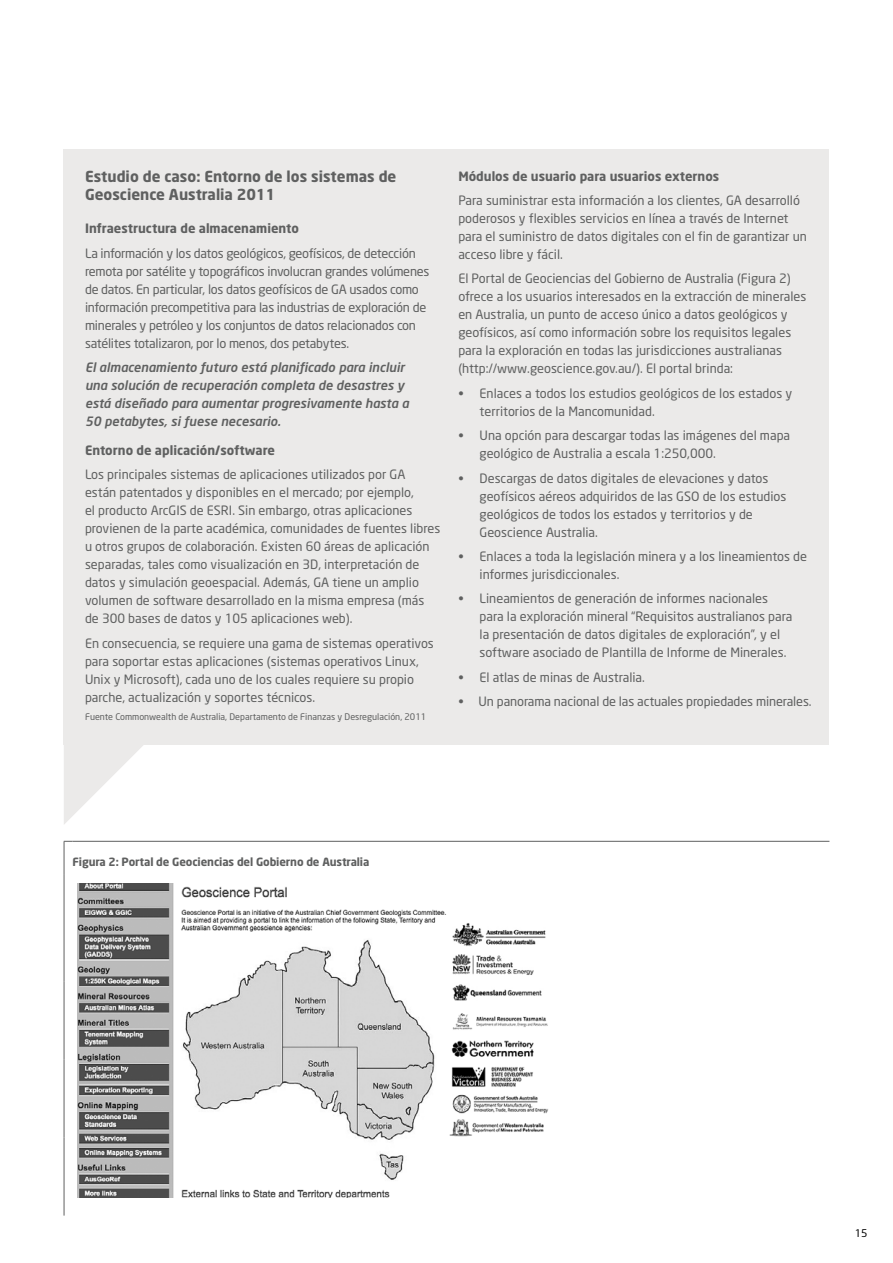
<style>
.page{position:relative;width:893px;height:1263px;background:#fff}
.page>*{position:absolute;margin:0;border:0;box-sizing:border-box;transform-origin:0 0}
.t1{font:700 15px/18px "Neo Sans";color:#5f6060}
.t2{font:12.75px/18px "Neo Sans";color:#5f6060}
.t3{font:12.75px/18px "Neo Sans";letter-spacing:-.02em;color:#5f6060}
.t4{font:italic 500 12.75px/18px "Neo Sans";color:#5f6060}
.t5{font:700 12.75px "Neo Sans";color:#5f6060}
.t6{font:700 11.25px "Neo Sans";letter-spacing:-.01em;color:#5f6060}
.t7{font:10.5px "Neo Sans";color:#000}
.t8{font:9px "Neo Sans";color:#5f6060}
</style>
<div class="page">
<hr style="left:64px;top:841px;width:1px;height:34px;background:#5f6060">
<hr style="left:64px;top:875px;width:1px;height:106px;background:#5f6060">
<hr style="left:64px;top:981px;width:1px;height:78px;background:#5f6060">
<hr style="left:64px;top:1059px;width:1px;height:78px;background:#5f6060">
<hr style="left:73px;top:841px;width:756px;height:1px;background:#5f6060">
<hr style="left:64px;top:1137px;width:1px;height:78px;background:#5f6060">
<img style="left:78px;top:883px;width:471px;height:315px">
<div style="left:64px;top:149px;width:765px;height:595px;background:#ebeae9"></div>
<svg style="left:64px;top:744px;width:85px;height:80px"></svg>
<p class="t1" style="left:85px;top:167px;width:313px">Estudio de caso: Entorno de los sistemas de<br>Geoscience Australia 2011</p>
<p class="t5" style="left:85px;top:220px;width:215px">Infraestructura de almacenamiento</p>
<p class="t3" style="left:85px;top:244px;width:346px">La información y los datos geológicos, geofísicos, de detección remota por satélite y topográficos involucran grandes volúmenes de datos. En particular, los datos geofísicos de GA usados como información precompetitiva para las industrias de exploración de minerales y petróleo y los conjuntos de datos relacionados con satélites totalizaron, por lo menos, dos petabytes.</p>
<p class="t4" style="left:85px;top:358px;width:325px">El almacenamiento futuro está planificado para incluir una solución de recuperación completa de desastres y está diseñado para aumentar progresivamente hasta a 50 petabytes, si fuese necesario.</p>
<p class="t5" style="left:85px;top:442px;width:192px">Entorno de aplicación/software</p>
<p class="t2" style="left:85px;top:465px;width:357px">Los principales sistemas de aplicaciones utilizados por GA<br>están patentados y disponibles en el mercado; por ejemplo,<br>el producto ArcGIS de ESRI. Sin embargo, otras aplicaciones provienen de la parte académica, comunidades de fuentes libres u otros grupos de colaboración. Existen 60 áreas de aplicación separadas, tales como visualización en 3D, interpretación de datos y simulación geoespacial. Además, GA tiene un amplio volumen de software desarrollado en la misma empresa (más de 300 bases de datos y 105 aplicaciones web).</p>
<p class="t2" style="left:85px;top:634px;width:350px">En consecuencia, se requiere una gama de sistemas operativos para soportar estas aplicaciones (sistemas operativos Linux, Unix y Microsoft), cada uno de los cuales requiere su propio parche, actualización y soportes técnicos.</p>
<p class="t8" style="left:85px;top:711px;width:343px">Fuente Commonwealth de Australia, Departamento de Finanzas y Desregulación, 2011</p>
<p class="t5" style="left:458px;top:168px;width:262px">Módulos de usuario para usuarios externos</p>
<p class="t2" style="left:458px;top:191px;width:350px">Para suministrar esta información a los clientes, GA desarrolló poderosos y flexibles servicios en línea a través de Internet para el suministro de datos digitales con el fin de garantizar un acceso libre y fácil.</p>
<p class="t2" style="left:458px;top:269px;width:349px">El Portal de Geociencias del Gobierno de Australia (Figura 2) ofrece a los usuarios interesados en la extracción de minerales en Australia, un punto de acceso único a datos geológicos y geofísicos, así como información sobre los requisitos legales para la exploración en todas las jurisdicciones australianas (http://www.geoscience.gov.au/). El portal brinda:</p>
<p class="t2" style="left:480px;top:384px;width:314px;text-indent:-21px">• Enlaces a todos los estudios geológicos de los estados y territorios de la Mancomunidad.</p>
<p class="t2" style="left:480px;top:426px;width:312px;text-indent:-21px">• Una opción para descargar todas las imágenes del mapa geológico de Australia a escala 1:250,000.</p>
<p class="t2" style="left:480px;top:469px;width:308px;text-indent:-21px">• Descargas de datos digitales de elevaciones y datos geofísicos aéreos adquiridos de las GSO de los estudios geológicos de todos los estados y territorios y de Geoscience Australia.</p>
<p class="t2" style="left:480px;top:547px;width:329px;text-indent:-21px">• Enlaces a toda la legislación minera y a los lineamientos de informes jurisdiccionales.</p>
<p class="t2" style="left:480px;top:589px;width:314px;text-indent:-21px">• Lineamientos de generación de informes nacionales para la exploración mineral “Requisitos australianos para la presentación de datos digitales de exploración”, y el software asociado de Plantilla de Informe de Minerales.</p>
<p class="t2" style="left:458px;top:668px;width:188px">• El atlas de minas de Australia.</p>
<p class="t2" style="left:458px;top:692px;width:355px">• Un panorama nacional de las actuales propiedades minerales.</p>
<p class="t6" style="left:73px;top:855px;width:298px">Figura 2: Portal de Geociencias del Gobierno de Australia</p>
<p class="t7" style="left:855px;top:1227px;width:14px">15</p>
</div>
